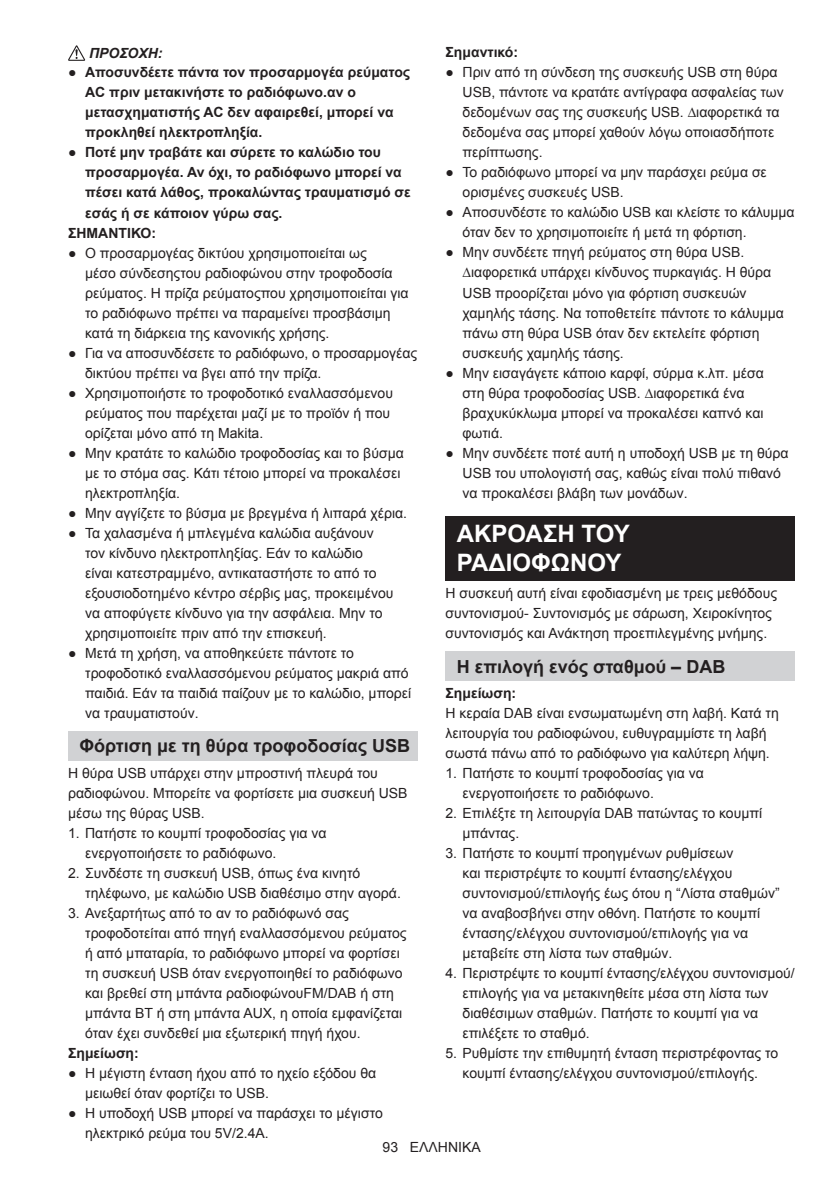
<style>
.page{position:relative;width:840px;height:1191px;background:#fff}
.page>*{position:absolute;margin:0;border:0;box-sizing:border-box;transform-origin:0 0}
.t1{font:700 24px/28.8px "Arial";color:#fff}
.t2{font:700 18px "Arial";color:#231f20}
.t3{font:14px/20px "Arial";color:#231f20}
.t4{font:700 14px/20px "Arial";color:#231f20}
.t5{font:italic 700 14px "Arial";color:#231f20}
.s1{font-weight:400}
</style>
<div class="page">
<div style="left:68px;top:731px;width:349px;height:29px;background:#d1d2d4"></div>
<svg style="left:68px;top:45px;width:17px;height:16px"></svg>
<div style="left:445px;top:517px;width:349px;height:64px;background:#231f20"></div>
<div style="left:445px;top:651px;width:349px;height:30px;background:#d1d2d4"></div>
<p class="t4" style="left:445px;top:43px;width:74px">Σημαντικό:</p>
<p class="t3" style="left:462px;top:63px;width:322px;text-indent:-17px">● Πριν από τη σύνδεση της συσκευής USB στη θύρα USΒ, πάντοτε να κρατάτε αντίγραφα ασφαλείας των δεδομένων σας της συσκευής USB. ∆ιαφορετικά τα δεδομένα σας μπορεί χαθούν λόγω οποιασδήποτε περίπτωσης.</p>
<p class="t3" style="left:462px;top:163px;width:306px;text-indent:-17px">● Το ραδιόφωνο μπορεί να μην παράσχει ρεύμα σε ορισμένες συσκευές USB.</p>
<p class="t3" style="left:462px;top:203px;width:333px;text-indent:-17px">● Αποσυνδέστε το καλώδιο USB και κλείστε το κάλυμμα όταν δεν το χρησιμοποιείτε ή μετά τη φόρτιση.</p>
<p class="t3" style="left:462px;top:243px;width:323px;text-indent:-17px">● Μην συνδέετε πηγή ρεύματος στη θύρα USB. ∆ιαφορετικά υπάρχει κίνδυνος πυρκαγιάς. Η θύρα USB προορίζεται μόνο για φόρτιση συσκευών χαμηλής τάσης. Να τοποθετείτε πάντοτε το κάλυμμα πάνω στη θύρα USB όταν δεν εκτελείτε φόρτιση συσκευής χαμηλής τάσης.</p>
<p class="t3" style="left:462px;top:363px;width:302px;text-indent:-17px">● Μην εισαγάγετε κάποιο καρφί, σύρμα κ.λπ. μέσα στη θύρα τροφοδοσίας USB. ∆ιαφορετικά ένα βραχυκύκλωμα μπορεί να προκαλέσει καπνό και φωτιά.</p>
<p class="t3" style="left:462px;top:443px;width:327px;text-indent:-17px">● Μην συνδέετε ποτέ αυτή η υποδοχή USB με τη θύρα<br>USB του υπολογιστή σας, καθώς είναι πολύ πιθανό να προκαλέσει βλάβη των μονάδων.</p>
<h1 class="t1" style="left:456px;top:520px;width:174px">ΑΚΡΟΑΣΗ ΤΟΥ<br>ΡΑΔΙΟΦΩΝΟΥ</h1>
<p class="t3" style="left:445px;top:583px;width:333px">Η συσκευή αυτή είναι εφοδιασμένη με τρεις μεθόδους συντονισμού- Συντονισμός με σάρωση, Χειροκίνητος συντονισμός και Ανάκτηση προεπιλεγμένης μνήμης.</p>
<p class="t2" style="left:456px;top:654px;width:270px">Η επιλογή ενός σταθμού – DAB</p>
<p class="t4" style="left:445px;top:683px;width:72px">Σημείωση:</p>
<p class="t3" style="left:445px;top:703px;width:334px">Η κεραία DAB είναι ενσωματωμένη στη λαβή. Κατά τη λειτουργία του ραδιοφώνου, ευθυγραμμίστε τη λαβή σωστά πάνω από το ραδιόφωνο για καλύτερη λήψη.</p>
<p class="t3" style="left:462px;top:763px;width:243px;text-indent:-17px">1. Πατήστε το κουμπί τροφοδοσίας για να ενεργοποιήσετε το ραδιόφωνο.</p>
<p class="t3" style="left:462px;top:803px;width:301px;text-indent:-17px">2. Επιλέξτε τη λειτουργία DAB πατώντας το κουμπί μπάντας.</p>
<p class="t3" style="left:462px;top:843px;width:318px;text-indent:-17px">3. Πατήστε το κουμπί προηγμένων ρυθμίσεων<br>και περιστρέψτε το κουμπί έντασης/ελέγχου συντονισμού/επιλογής έως ότου η “Λίστα σταθμών” να αναβοσβήνει στην οθόνη. Πατήστε το κουμπί έντασης/ελέγχου συντονισμού/επιλογής για να μεταβείτε στη λίστα των σταθμών.</p>
<p class="t3" style="left:462px;top:963px;width:333px;text-indent:-17px">4. Περιστρέψτε το κουμπί έντασης/ελέγχου συντονισμού/ επιλογής για να μετακινηθείτε μέσα στη λίστα των διαθέσιμων σταθμών. Πατήστε το κουμπί για να επιλέξετε το σταθμό.</p>
<p class="t3" style="left:445px;top:1043px;width:334px;text-align:center">5. Ρυθμίστε την επιθυμητή ένταση περιστρέφοντας το κουμπί έντασης/ελέγχου συντονισμού/επιλογής.</p>
<p class="t5" style="left:89px;top:44px;width:75px">ΠΡΟΣΟΧΗ:</p>
<p class="t4" style="left:85px;top:63px;width:326px;text-indent:-17px"><span class="s1">●</span> Αποσυνδέετε πάντα τον προσαρμογέα ρεύματος AC πριν μετακινήστε το ραδιόφωνο.αν ο μετασχηματιστής AC δεν αφαιρεθεί, μπορεί να προκληθεί ηλεκτροπληξία.</p>
<p class="t4" style="left:68px;top:143px;width:314px"><span class="s1">●</span> Ποτέ μην τραβάτε και σύρετε το καλώδιο του</p>
<p class="t4" style="left:85px;top:163px;width:318px">προσαρμογέα. Αν όχι, το ραδιόφωνο μπορεί να</p>
<p class="t4" style="left:85px;top:183px;width:327px">πέσει κατά λάθος, προκαλώντας τραυματισμό σε</p>
<p class="t4" style="left:85px;top:203px;width:199px">εσάς ή σε κάποιον γύρω σας.</p>
<p class="t4" style="left:68px;top:223px;width:89px">ΣΗΜΑΝΤΙΚΟ:</p>
<p class="t3" style="left:85px;top:243px;width:325px;text-indent:-17px">● Ο προσαρμογέας δικτύου χρησιμοποιείται ως<br>μέσο σύνδεσηςτου ραδιοφώνου στην τροφοδοσία ρεύματος. Η πρίζα ρεύματοςπου χρησιμοποιείται για το ραδιόφωνο πρέπει να παραμείνει προσβάσιμη κατά τη διάρκεια της κανονικής χρήσης.</p>
<p class="t3" style="left:85px;top:343px;width:333px;text-indent:-17px">● Για να αποσυνδέσετε το ραδιόφωνο, ο προσαρμογέας δικτύου πρέπει να βγει από την πρίζα.</p>
<p class="t3" style="left:85px;top:383px;width:309px;text-indent:-17px">● Χρησιμοποιήστε το τροφοδοτικό εναλλασσόμενου ρεύματος που παρέχεται μαζί με το προϊόν ή που ορίζεται μόνο από τη Makita.</p>
<p class="t3" style="left:85px;top:443px;width:320px;text-indent:-17px">● Μην κρατάτε το καλώδιο τροφοδοσίας και το βύσμα με το στόμα σας. Κάτι τέτοιο μπορεί να προκαλέσει ηλεκτροπληξία.</p>
<p class="t3" style="left:68px;top:503px;width:340px">● Μην αγγίζετε το βύσμα με βρεγμένα ή λιπαρά χέρια.</p>
<p class="t3" style="left:85px;top:523px;width:310px;text-indent:-17px">● Τα χαλασμένα ή μπλεγμένα καλώδια αυξάνουν τον κίνδυνο ηλεκτροπληξίας. Εάν το καλώδιο είναι κατεστραμμένο, αντικαταστήστε το από το εξουσιοδοτημένο κέντρο σέρβις μας, προκειμένου να αποφύγετε κίνδυνο για την ασφάλεια. Μην το χρησιμοποιείτε πριν από την επισκευή.</p>
<p class="t3" style="left:85px;top:643px;width:327px;text-indent:-17px">● Μετά τη χρήση, να αποθηκεύετε πάντοτε το τροφοδοτικό εναλλασσόμενου ρεύματος μακριά από παιδιά. Εάν τα παιδιά παίζουν με το καλώδιο, μπορεί να τραυματιστούν.</p>
<p class="t2" style="left:79px;top:734px;width:332px">Φόρτιση με τη θύρα τροφοδοσίας USB</p>
<p class="t3" style="left:68px;top:762px;width:341px">Η θύρα USB υπάρχει στην μπροστινή πλευρά του ραδιοφώνου. Μπορείτε να φορτίσετε μια συσκευή USB μέσω της θύρας USB.</p>
<p class="t3" style="left:85px;top:822px;width:243px;text-indent:-17px">1. Πατήστε το κουμπί τροφοδοσίας για να ενεργοποιήσετε το ραδιόφωνο.</p>
<p class="t3" style="left:85px;top:862px;width:317px;text-indent:-17px">2. Συνδέστε τη συσκευή USB, όπως ένα κινητό τηλέφωνο, με καλώδιο USB διαθέσιμο στην αγορά.</p>
<p class="t3" style="left:85px;top:902px;width:323px;text-indent:-17px">3. Ανεξαρτήτως από το αν το ραδιόφωνό σας τροφοδοτείται από πηγή εναλλασσόμενου ρεύματος ή από μπαταρία, το ραδιόφωνο μπορεί να φορτίσει τη συσκευή USB όταν ενεργοποιηθεί το ραδιόφωνο και βρεθεί στη μπάντα ραδιοφώνουFM/DAB ή στη μπάντα BT ή στη μπάντα AUX, η οποία εμφανίζεται όταν έχει συνδεθεί μια εξωτερική πηγή ήχου.</p>
<p class="t4" style="left:68px;top:1043px;width:72px">Σημείωση:</p>
<p class="t3" style="left:85px;top:1063px;width:292px;text-indent:-17px">● Η μέγιστη ένταση ήχου από το ηχείο εξόδου θα μειωθεί όταν φορτίζει το USB.</p>
<p class="t3" style="left:85px;top:1103px;width:299px;text-indent:-17px">● Η υποδοχή USB μπορεί να παράσχει το μέγιστο ηλεκτρικό ρεύμα του 5V/2.4A.</p>
<p class="t3" style="left:382px;top:1137px;width:100px">93 ΕΛΛΗΝΙΚΑ</p>
</div>
